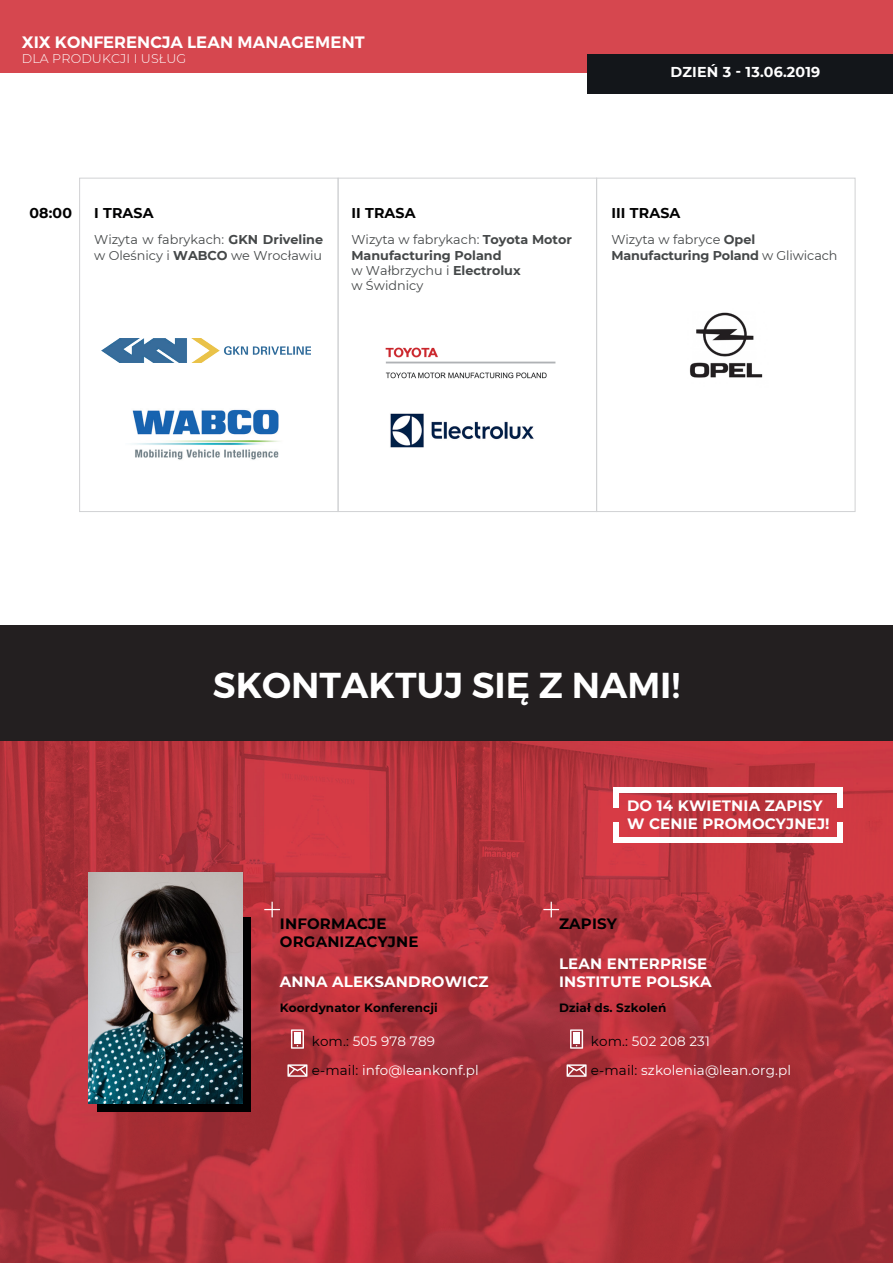
<style>
.page{position:relative;width:893px;height:1263px;background:#fff}
.page>*{position:absolute;margin:0;border:0;box-sizing:border-box;transform-origin:0 0}
.t1{font:600 36px "Montserrat";color:#fff}
.t2{font:600 16.5px "Montserrat";letter-spacing:.005em;color:#fff}
.t3{font:700 15px/18px "Montserrat";letter-spacing:.01em;color:#fff}
.t4{font:700 15px/18px "Montserrat";letter-spacing:.01em;color:#000001}
.t5{font:700 14.25px "Montserrat";letter-spacing:.01em;color:#000001}
.t6{font:700 14.25px "Montserrat";letter-spacing:.01em;color:#fff}
.t7{font:13.5px/28.3px "Montserrat";letter-spacing:.01em;color:#fff}
.t8{font:12.75px/15.3px "Montserrat";color:#454849}
.t9{font:700 12.75px/15.3px "Montserrat";color:#454849}
.t10{font:300 12.6px "Montserrat";letter-spacing:.01em;color:#fff}
.t11{font:700 12px "Montserrat";letter-spacing:.01em;color:#000001}
.s1{font-weight:700}
.s2{font-weight:400}
.s3{color:#000001}
</style>
<div class="page">
<img style="left:0;top:741px;width:893px;height:522px">
<div style="left:0;top:626px;width:893px;height:115px;background:#231f20"></div>
<div style="left:97px;top:918px;width:154px;height:194px;background:#000001"></div>
<img style="left:89px;top:872px;width:154px;height:232px">
<svg style="left:264px;top:902px;width:16px;height:15px"></svg>
<svg style="left:291px;top:1029px;width:13px;height:20px"></svg>
<svg style="left:287px;top:1064px;width:20px;height:13px"></svg>
<svg style="left:543px;top:902px;width:16px;height:15px"></svg>
<svg style="left:570px;top:1029px;width:13px;height:20px"></svg>
<svg style="left:567px;top:1064px;width:20px;height:13px"></svg>
<img style="left:102px;top:338px;width:208px;height:25px">
<img style="left:132px;top:409px;width:148px;height:51px">
<img style="left:390px;top:413px;width:144px;height:35px">
<img style="left:689px;top:312px;width:74px;height:66px">
<div style="left:0;top:0;width:893px;height:73px;background:#d6474f"></div>
<div style="left:588px;top:54px;width:305px;height:39px;background:#13161a"></div>
<div style="left:79px;top:178px;width:259px;height:334px;border:1px solid #d1d2d4"></div>
<div style="left:338px;top:178px;width:259px;height:334px;border:1px solid #d1d2d4"></div>
<div style="left:596px;top:178px;width:259px;height:334px;border:1px solid #d1d2d4"></div>
<img style="left:385px;top:347px;width:171px;height:32px">
<div style="left:614px;top:788px;width:228px;height:5px;background:#fff"></div>
<div style="left:614px;top:788px;width:5px;height:20px;background:#fff"></div>
<div style="left:837px;top:788px;width:5px;height:20px;background:#fff"></div>
<div style="left:614px;top:837px;width:228px;height:5px;background:#fff"></div>
<div style="left:614px;top:822px;width:5px;height:20px;background:#fff"></div>
<div style="left:837px;top:822px;width:5px;height:20px;background:#fff"></div>
<p class="t2" style="left:22px;top:32px;width:344px">XIX KONFERENCJA LEAN MANAGEMENT</p>
<p class="t10" style="left:22px;top:50px;width:166px">DLA PRODUKCJI I USŁUG</p>
<p class="t6" style="left:670px;top:62px;width:151px">DZIEŃ 3 - 13.06.2019</p>
<p class="t5" style="left:29px;top:202px;width:44px">08:00</p>
<p class="t5" style="left:94px;top:202px;width:61px">I TRASA</p>
<p class="t8" style="left:94px;top:232px;width:230px">Wizyta w fabrykach: <span class="s1">GKN Driveline </span>w Oleśnicy i <span class="s1">WABCO</span> we Wrocławiu</p>
<p class="t5" style="left:351px;top:202px;width:66px">II TRASA</p>
<p class="t9" style="left:351px;top:231px;width:222px"><span class="s2">Wizyta w fabrykach:</span> Toyota Motor<br>Manufacturing Poland<br><span class="s2">w Wałbrzychu i</span> Electrolux<br><span class="s2">w Świdnicy</span></p>
<p class="t5" style="left:611px;top:202px;width:71px">III TRASA</p>
<p class="t8" style="left:611px;top:232px;width:228px">Wizyta w fabryce <span class="s1">Opel<br>Manufacturing Poland</span> w Gliwicach</p>
<h1 class="t1" style="left:213px;top:663px;width:469px">SKONTAKTUJ SIĘ Z NAMI!</h1>
<p class="t4" style="left:280px;top:913px;width:140px">INFORMACJE<br>ORGANIZACYJNE</p>
<p class="t3" style="left:280px;top:972px;width:210px">ANNA ALEKSANDROWICZ</p>
<p class="t11" style="left:280px;top:999px;width:159px">Koordynator Konferencji</p>
<p class="t7" style="left:312px;top:1027px;width:168px"><span class="s3">kom.:</span> 505 978 789 <span class="s3">e-mail:</span> info@leankonf.pl</p>
<p class="t3" style="left:627px;top:796px;width:204px">DO 14 KWIETNIA ZAPISY<br>W CENIE PROMOCYJNEJ!</p>
<p class="t4" style="left:559px;top:913px;width:59px">ZAPISY</p>
<p class="t3" style="left:559px;top:953px;width:154px">LEAN ENTERPRISE<br>INSTITUTE POLSKA</p>
<p class="t11" style="left:559px;top:999px;width:109px">Dział ds. Szkoleń</p>
<p class="t7" style="left:591px;top:1027px;width:202px"><span class="s3">kom.:</span> 502 208 231<br><span class="s3">e-mail:</span> szkolenia@lean.org.pl</p>
</div>
